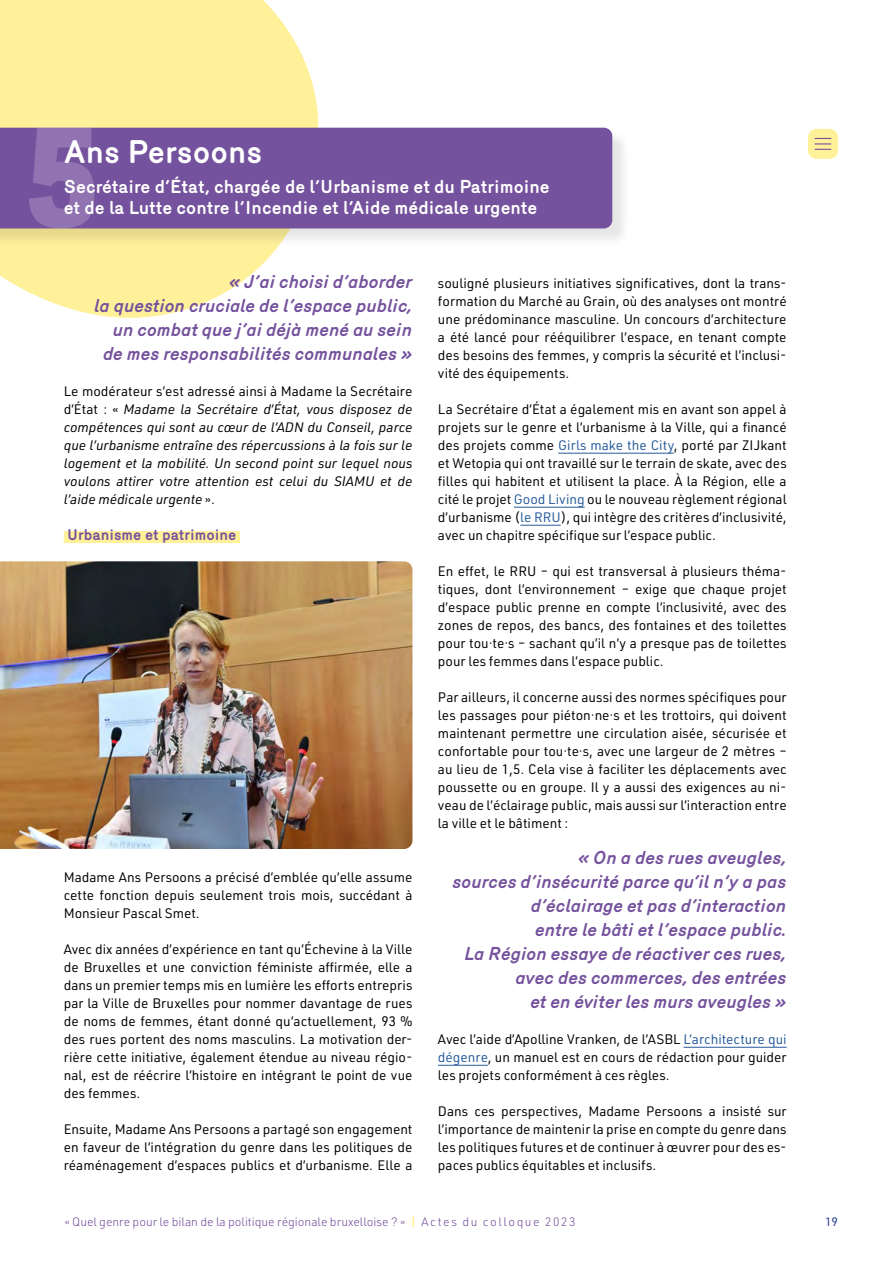
<style>
.page{position:relative;width:893px;height:1263px;background:#fff}
.page>*{position:absolute;margin:0;border:0;box-sizing:border-box;transform-origin:0 0}
.TITRE_CHAPITRE{font:700 31.5px "Mercury";color:#fff}
.CITATIONS{font:italic 700 18px/24px "Merkury";color:#75529d;text-align:right}
.TITRE_2{font:700 18px/21px "Mercury";color:#fff}
.TITRE_X_X{font:700 15px "Mercury";color:#75529d}
.BODYTEXT{font:13.5px/18px "URWDIN";color:#000;text-align:justify}
.BODYTEXT-2{font:italic 13.5px/18px "URWDIN";color:#000;text-align:justify}
.t1{font:300 12px "URWDIN";color:#75529d}
.t2{font:12px "URWDIN";color:#20388a}
.s1{font-style:normal}
.s2{color:#275b9b}
.s3{color:#ffe600}
</style>
<div class="page">
<svg style="left:0;top:0;width:335px;height:318px;fill:#fff19a"></svg>
<div style="left:0;top:129px;width:632px;height:118px;background:#000;opacity:.1"></div>
<div style="left:0;top:128px;width:612px;height:100px;background:#75529d"></div>
<div style="left:64px;top:531px;width:176px;height:12px;background:#fff19a"></div>
<hr style="left:558px;top:453px;width:116px;height:1px;background:#275b9b">
<hr style="left:514px;top:507px;width:71px;height:1px;background:#275b9b">
<hr style="left:520px;top:525px;width:41px;height:1px;background:#275b9b">
<hr style="left:683px;top:1047px;width:104px;height:1px;background:#275b9b">
<hr style="left:438px;top:1065px;width:50px;height:1px;background:#275b9b">
<svg style="left:29px;top:128px;width:65px;height:101px;background:#8768a9"></svg>
<img style="left:0;top:561px;width:412px;height:288px">
<div style="left:808px;top:129px;width:30px;height:30px;background:#fff19a;border-radius:9px"></div>
<svg style="left:815px;top:138px;width:16px;height:12px"></svg>
<p class="TITRE_CHAPITRE" style="left:64px;top:134px;width:200px">Ans Persoons</p>
<p class="TITRE_2" style="left:64px;top:176px;width:487px">Secrétaire d’État, chargée de l’Urbanisme et du Patrimoine et de la Lutte contre l’Incendie et l’Aide médicale urgente</p>
<p class="CITATIONS" style="left:94px;top:268px;width:320px">« J’ai choisi d’aborder<br>la question cruciale de l’espace public, un combat que j’ai déjà mené au sein de mes responsabilités communales »</p>
<p class="BODYTEXT-2" style="left:64px;top:382px;width:350px"><span class="s1">Le modérateur s’est adressé ainsi à Madame la Secrétaire d’État : «</span> Madame la Secrétaire d’État, vous disposez de compétences qui sont au cœur de l’ADN du Conseil, parce que l’urbanisme entraîne des répercussions à la fois sur le logement et la mobilité. Un second point sur lequel nous voulons attirer votre attention est celui du SIAMU et de l’aide médicale urgente <span class="s1">».</span></p>
<p class="TITRE_X_X" style="left:67px;top:526px;width:171px">Urbanisme et patrimoine</p>
<p class="BODYTEXT" style="left:64px;top:868px;width:350px">Madame Ans Persoons a précisé d’emblée qu’elle assume cette fonction depuis seulement trois mois, succédant à Monsieur Pascal Smet.</p>
<p class="BODYTEXT" style="left:64px;top:940px;width:350px">Avec dix années d’expérience en tant qu’Échevine à la Ville de Bruxelles et une conviction féministe affirmée, elle a dans un premier temps mis en lumière les efforts entrepris par la Ville de Bruxelles pour nommer davantage de rues de noms de femmes, étant donné qu’actuellement, 93 % des rues portent des noms masculins. La motivation der&shy;rière cette initiative, également étendue au niveau régio&shy;nal, est de réécrire l’histoire en intégrant le point de vue des femmes.</p>
<p class="BODYTEXT" style="left:64px;top:1120px;width:350px">Ensuite, Madame Ans Persoons a partagé son engagement en faveur de l’intégration du genre dans les politiques de réaménagement d’espaces publics et d’urbanisme. Elle a</p>
<p class="BODYTEXT" style="left:438px;top:274px;width:350px">souligné plusieurs initiatives significatives, dont la trans&shy;formation du Marché au Grain, où des analyses ont montré une prédominance masculine. Un concours d’architecture a été lancé pour rééquilibrer l’espace, en tenant compte des besoins des femmes, y compris la sécurité et l’inclusi&shy;vité des équipements.</p>
<p class="BODYTEXT" style="left:438px;top:400px;width:350px">La Secrétaire d’État a également mis en avant son appel à projets sur le genre et l’urbanisme à la Ville, qui a financé des projets comme <span class="s2">Girls make the City</span>, porté par ZIJkant et Wetopia qui ont travaillé sur le terrain de skate, avec des filles qui habitent et utilisent la place. À la Région, elle a cité le projet <span class="s2">Good Living</span> ou le nouveau règlement régional d’urbanisme (<span class="s2">le RRU</span>), qui intègre des critères d’inclusivité, avec un chapitre spécifique sur l’espace public.</p>
<p class="BODYTEXT" style="left:438px;top:562px;width:350px">En effet, le RRU – qui est transversal à plusieurs théma&shy;tiques, dont l’environnement – exige que chaque projet d’espace public prenne en compte l’inclusivité, avec des zones de repos, des bancs, des fontaines et des toilettes pour tou·te·s – sachant qu’il n’y a presque pas de toilettes pour les femmes dans l’espace public.</p>
<p class="BODYTEXT" style="left:438px;top:688px;width:350px">Par ailleurs, il concerne aussi des normes spécifiques pour les passages pour piéton·ne·s et les trottoirs, qui doivent maintenant permettre une circulation aisée, sécurisée et confortable pour tou·te·s, avec une largeur de 2 mètres – au lieu de 1,5. Cela vise à faciliter les déplacements avec poussette ou en groupe. Il y a aussi des exigences au ni&shy;veau de l’éclairage public, mais aussi sur l’interaction entre la ville et le bâtiment :</p>
<p class="CITATIONS" style="left:453px;top:844px;width:335px">« On a des rues aveugles,<br>sources d’insécurité parce qu’il n’y a pas d’éclairage et pas d’interaction<br>entre le bâti et l’espace public.<br>La Région essaye de réactiver ces rues, avec des commerces, des entrées<br>et en éviter les murs aveugles »</p>
<p class="BODYTEXT" style="left:438px;top:1030px;width:350px">Avec l’aide d’Apolline Vranken, de l’ASBL <span class="s2">L’architecture qui dégenre</span>, un manuel est en cours de rédaction pour guider les projets conformément à ces règles.</p>
<p class="BODYTEXT" style="left:438px;top:1102px;width:350px">Dans ces perspectives, Madame Persoons a insisté sur l’importance de maintenir la prise en compte du genre dans les politiques futures et de continuer à œuvrer pour des es&shy;paces publics équitables et inclusifs.</p>
<p class="t1" style="left:65px;top:1213px;width:512px">« Quel genre pour le bilan de la politique régionale bruxelloise ? » <span class="s3">|</span> A c t e s d u c o l l o q u e 2 0 2 3</p>
<p class="t2" style="left:825px;top:1213px;width:14px">19</p>
</div>
